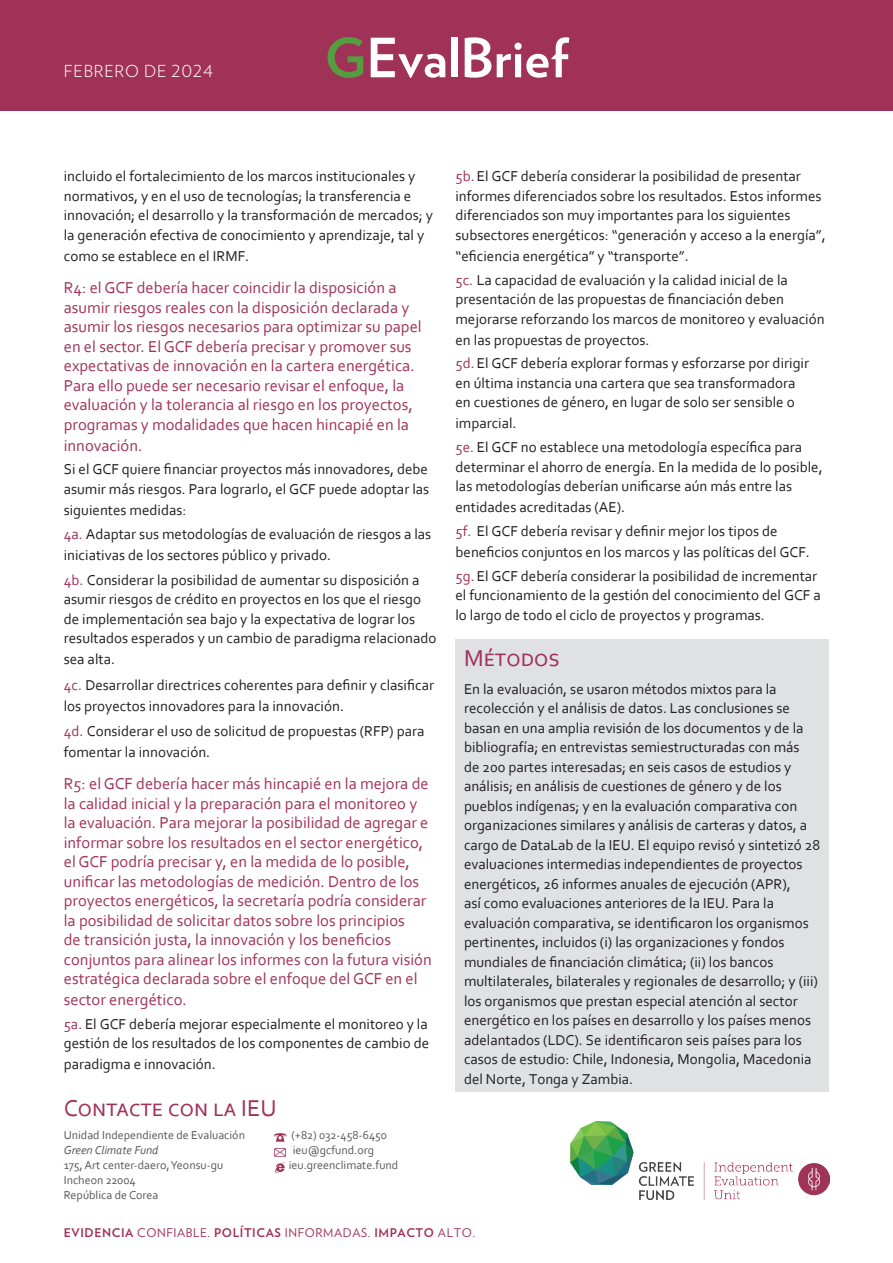
<style>
.page{position:relative;width:893px;height:1263px;background:#fff}
.page>*{position:absolute;margin:0;border:0;box-sizing:border-box;transform-origin:0 0}
.t1{font:700 54px "Verlag";color:#fff}
.t2{font:24px "Corbel";color:#a03157}
.t3{font:16.5px/19.5px "Corbel";color:#a03257}
.t4{font:300 16.5px "Verlag";letter-spacing:.05em;color:#fff}
.t5{font:15px/19.5px "Corbel";color:#231f20}
.t6{font:12px/15px "Corbel";color:#57585a}
.t7{font:12px "Verlag";letter-spacing:.05em;color:#a03157}
.t8{font:italic 12px "Corbel";color:#57585a}
.s1{color:#569d42}
.s2{color:#a03257}
.s3{font-weight:700}
</style>
<div class="page">
<div style="left:0;top:0;width:893px;height:111px;background:#a03157"></div>
<img style="left:571px;top:1122px;width:258px;height:77px">
<svg style="left:274px;top:1133px;width:13px;height:9px"></svg>
<svg style="left:274px;top:1148px;width:12px;height:25px"></svg>
<div style="left:455px;top:639px;width:374px;height:453px;background:#e0e1e3"></div>
<p class="t4" style="left:64px;top:59px;width:151px">FEBRERO DE 2024</p>
<h1 class="t1" style="left:324px;top:15px;width:245px"><span class="s1">G</span>EvalBrief</h1>
<p class="t5" style="left:64px;top:166px;width:371px">incluido el fortalecimiento de los marcos institucionales y normativos, y en el uso de tecnologías; la transferencia e innovación; el desarrollo y la transformación de mercados; y la generación efectiva de conocimiento y aprendizaje, tal y</p>
<p class="t5" style="left:64px;top:246px;width:187px">como se establece en el IRMF.</p>
<p class="t3" style="left:64px;top:277px;width:359px">R4: el GCF debería hacer coincidir la disposición a asumir riesgos reales con la disposición declarada y asumir los riesgos necesarios para optimizar su papel en el sector. El GCF debería precisar y promover sus expectativas de innovación en la cartera energética.<br>Para ello puede ser necesario revisar el enfoque, la evaluación y la tolerancia al riesgo en los proyectos, programas y modalidades que hacen hincapié en la</p>
<p class="t3" style="left:64px;top:435px;width:80px">innovación.</p>
<p class="t5" style="left:64px;top:459px;width:367px">Si el GCF quiere financiar proyectos más innovadores, debe asumir más riesgos. Para lograrlo, el GCF puede adoptar las</p>
<p class="t5" style="left:64px;top:498px;width:369px;line-height:23.7px">siguientes medidas:<br><span class="s2">4a.</span> Adaptar sus metodologías de evaluación de riesgos a las</p>
<p class="t5" style="left:64px;top:542px;width:357px;line-height:25.2px">iniciativas de los sectores público y privado.<br><span class="s2">4b.</span> Considerar la posibilidad de aumentar su disposición a</p>
<p class="t5" style="left:64px;top:589px;width:374px">asumir riesgos de crédito en proyectos en los que el riesgo de implementación sea bajo y la expectativa de lograr los resultados esperados y un cambio de paradigma relacionado</p>
<p class="t5" style="left:64px;top:646px;width:372px;line-height:25.2px">sea alta.<br><span class="s2">4c.</span> Desarrollar directrices coherentes para definir y clasificar</p>
<p class="t5" style="left:64px;top:693px;width:362px;line-height:25.2px">los proyectos innovadores para la innovación.<br><span class="s2">4d.</span> Considerar el uso de solicitud de propuestas (RFP) para</p>
<p class="t5" style="left:64px;top:742px;width:148px">fomentar la innovación.</p>
<p class="t3" style="left:64px;top:773px;width:369px">R5: el GCF debería hacer más hincapié en la mejora de la calidad inicial y la preparación para el monitoreo y la evaluación. Para mejorar la posibilidad de agregar e informar sobre los resultados en el sector energético, el GCF podría precisar y, en la medida de lo posible, unificar las metodologías de medición. Dentro de los proyectos energéticos, la secretaría podría considerar la posibilidad de solicitar datos sobre los principios<br>de transición justa, la innovación y los beneficios conjuntos para alinear los informes con la futura visión estratégica declarada sobre el enfoque del GCF en el</p>
<p class="t3" style="left:64px;top:989px;width:125px">sector energético.</p>
<p class="t5" style="left:64px;top:1014px;width:367px"><span class="s2">5a.</span> El GCF debería mejorar especialmente el monitoreo y la gestión de los resultados de los componentes de cambio de</p>
<p class="t5" style="left:64px;top:1054px;width:153px">paradigma e innovación.</p>
<h2 class="t2" style="left:64px;top:1093px;width:214px">Contacte con la IEU</h2>
<p class="t6" style="left:64px;top:1128px;width:183px">Unidad Independiente de Evaluación</p>
<p class="t8" style="left:64px;top:1143px;width:96px">Green Climate Fund</p>
<p class="t6" style="left:64px;top:1158px;width:161px">175, Art center-daero, Yeonsu-gu<br>Incheon 22004<br>República de Corea</p>
<p class="t6" style="left:291px;top:1128px;width:97px">(+82) 032-458-6450</p>
<p class="t6" style="left:293px;top:1143px;width:83px">ieu@gcfund.org</p>
<p class="t6" style="left:289px;top:1158px;width:111px">ieu.greenclimate.fund</p>
<p class="t5" style="left:455px;top:166px;width:372px"><span class="s2">5b.</span>El GCF debería considerar la posibilidad de presentar informes diferenciados sobre los resultados. Estos informes diferenciados son muy importantes para los siguientes subsectores energéticos: “generación y acceso a la energía”,</p>
<p class="t5" style="left:455px;top:244px;width:334px;line-height:23.7px">“eficiencia energética” y “transporte”.<br><span class="s2">5c.</span> La capacidad de evaluación y la calidad inicial de la</p>
<p class="t5" style="left:455px;top:289px;width:371px">presentación de las propuestas de financiación deben mejorarse reforzando los marcos de monitoreo y evaluación</p>
<p class="t5" style="left:455px;top:327px;width:355px;line-height:23.7px">en las propuestas de proyectos.<br><span class="s2">5d.</span>El GCF debería explorar formas y esforzarse por dirigir</p>
<p class="t5" style="left:455px;top:373px;width:341px">en última instancia una cartera que sea transformadora en cuestiones de género, en lugar de solo ser sensible o</p>
<p class="t5" style="left:455px;top:411px;width:348px;line-height:23.7px">imparcial.<br><span class="s2">5e.</span> El GCF no establece una metodología específica para</p>
<p class="t5" style="left:455px;top:456px;width:369px">determinar el ahorro de energía. En la medida de lo posible, las metodologías deberían unificarse aún más entre las</p>
<p class="t5" style="left:455px;top:495px;width:324px;line-height:23.7px">entidades acreditadas (AE).<br><span class="s2">5f.</span> El GCF debería revisar y definir mejor los tipos de</p>
<p class="t5" style="left:455px;top:540px;width:363px;line-height:23.7px">beneficios conjuntos en los marcos y las políticas del GCF.<br><span class="s2">5g.</span> El GCF debería considerar la posibilidad de incrementar</p>
<p class="t5" style="left:455px;top:585px;width:367px">el funcionamiento de la gestión del conocimiento del GCF a lo largo de todo el ciclo de proyectos y programas.</p>
<h2 class="t2" style="left:464px;top:643px;width:98px">Métodos</h2>
<p class="t5" style="left:464px;top:678px;width:358px">En la evaluación, se usaron métodos mixtos para la recolección y el análisis de datos. Las conclusiones se basan en una amplia revisión de los documentos y de la bibliografía; en entrevistas semiestructuradas con más<br>de 200 partes interesadas; en seis casos de estudios y análisis; en análisis de cuestiones de género y de los pueblos indígenas; y en la evaluación comparativa con organizaciones similares y análisis de carteras y datos, a cargo de DataLab de la IEU. El equipo revisó y sintetizó 28 evaluaciones intermedias independientes de proyectos energéticos, 26 informes anuales de ejecución (APR),<br>así como evaluaciones anteriores de la IEU. Para la evaluación comparativa, se identificaron los organismos pertinentes, incluidos (i) las organizaciones y fondos mundiales de financiación climática; (ii) los bancos multilaterales, bilaterales y regionales de desarrollo; y (iii) los organismos que prestan especial atención al sector energético en los países en desarrollo y los países menos adelantados (LDC). Se identificaron seis países para los casos de estudio: Chile, Indonesia, Mongolia, Macedonia del Norte, Tonga y Zambia.</p>
<p class="t7" style="left:64px;top:1224px;width:413px"><span class="s3">EVIDENCIA</span> CONFIABLE. <span class="s3">POLÍTICAS</span> INFORMADAS. <span class="s3">IMPACTO</span> ALTO.</p>
</div>
